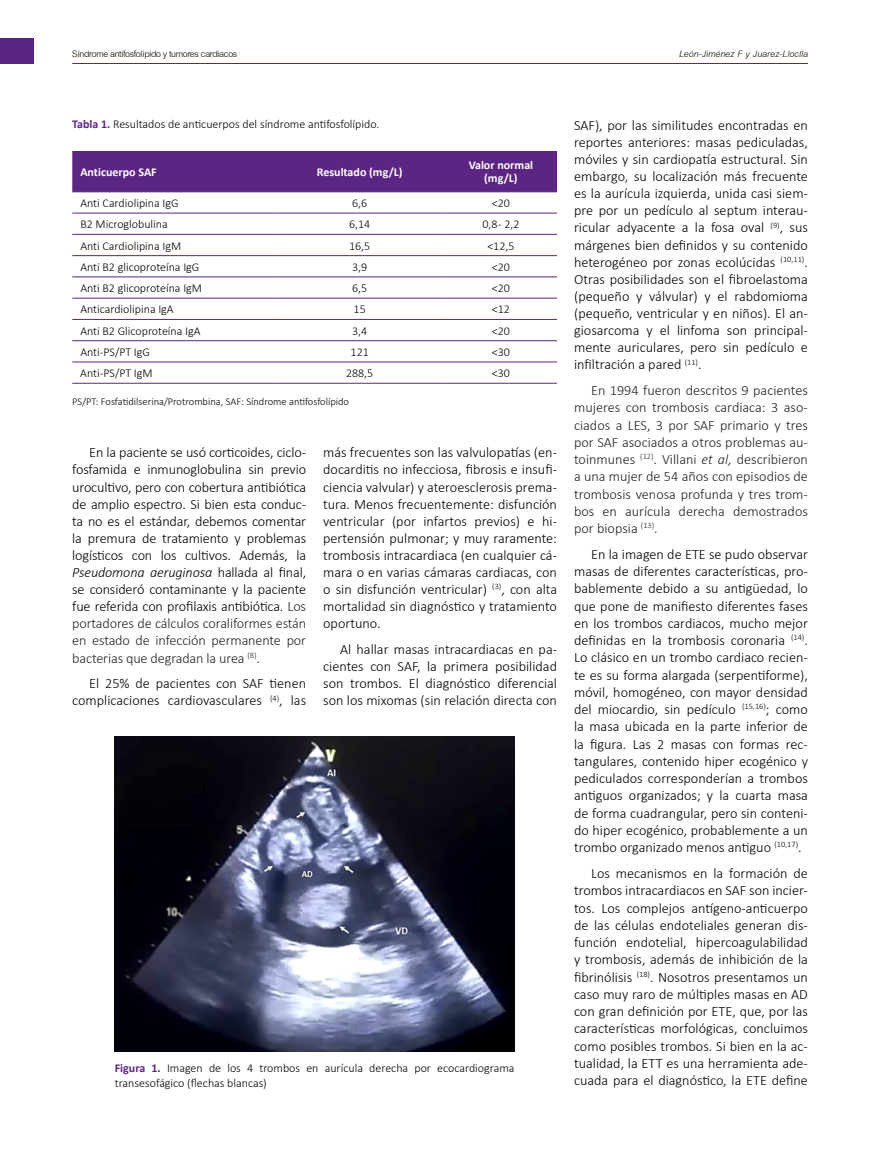
<style>
.page{position:relative;width:893px;height:1174px;background:#fff}
.page>*{position:absolute;margin:0;border:0;box-sizing:border-box;transform-origin:0 0}
.t1{font:300 14.25px/17.1px "Calibri";color:#000;text-align:justify}
.t2{font:300 14.25px/17.2px "Calibri";color:#212121;text-align:justify}
.t3{font:13.5px "Cordia UPC";letter-spacing:-.025em;color:#000}
.t4{font:italic 13.5px "Cordia UPC";color:#000}
.t5{font:300 12px/15px "Calibri";color:#000}
.t6{font:700 12px/13.2px "Calibri";color:#fff;text-align:center}
.t7{font:300 10.5px "Calibri";color:#000}
.s1{font-weight:700;color:#5c2483}
.s2{font-style:italic}
.s3{color:#242424}
</style>
<div class="page">
<div style="left:0;top:38px;width:34px;height:26px;background:#5c2483"></div>
<hr style="left:72px;top:63px;width:736px;height:1px;background:#5c2483">
<div style="left:72px;top:151px;width:485px;height:40px;background:#5c2483"></div>
<hr style="left:72px;top:191px;width:203px;height:1px;background:#5c2483">
<hr style="left:275px;top:191px;width:170px;height:1px;background:#5c2483">
<hr style="left:445px;top:191px;width:112px;height:1px;background:#5c2483">
<hr style="left:72px;top:213px;width:203px;height:1px;background:#5c2483">
<hr style="left:275px;top:213px;width:170px;height:1px;background:#5c2483">
<hr style="left:445px;top:213px;width:112px;height:1px;background:#5c2483">
<hr style="left:72px;top:234px;width:203px;height:1px;background:#5c2483">
<hr style="left:275px;top:234px;width:170px;height:1px;background:#5c2483">
<hr style="left:445px;top:234px;width:112px;height:1px;background:#5c2483">
<hr style="left:72px;top:255px;width:203px;height:1px;background:#5c2483">
<hr style="left:275px;top:255px;width:170px;height:1px;background:#5c2483">
<hr style="left:445px;top:255px;width:112px;height:1px;background:#5c2483">
<hr style="left:72px;top:276px;width:203px;height:1px;background:#5c2483">
<hr style="left:275px;top:276px;width:170px;height:1px;background:#5c2483">
<hr style="left:445px;top:276px;width:112px;height:1px;background:#5c2483">
<hr style="left:72px;top:298px;width:203px;height:1px;background:#5c2483">
<hr style="left:275px;top:298px;width:170px;height:1px;background:#5c2483">
<hr style="left:445px;top:298px;width:112px;height:1px;background:#5c2483">
<hr style="left:72px;top:319px;width:203px;height:1px;background:#5c2483">
<hr style="left:275px;top:319px;width:170px;height:1px;background:#5c2483">
<hr style="left:445px;top:319px;width:112px;height:1px;background:#5c2483">
<hr style="left:72px;top:340px;width:203px;height:1px;background:#5c2483">
<hr style="left:275px;top:340px;width:170px;height:1px;background:#5c2483">
<hr style="left:445px;top:340px;width:112px;height:1px;background:#5c2483">
<hr style="left:72px;top:361px;width:203px;height:1px;background:#5c2483">
<hr style="left:275px;top:361px;width:170px;height:1px;background:#5c2483">
<hr style="left:445px;top:361px;width:112px;height:1px;background:#5c2483">
<hr style="left:72px;top:383px;width:203px;height:1px;background:#5c2483">
<hr style="left:275px;top:383px;width:170px;height:1px;background:#5c2483">
<hr style="left:445px;top:383px;width:112px;height:1px;background:#5c2483">
<img style="left:115px;top:736px;width:399px;height:316px">
<p class="t3" style="left:72px;top:45px;width:167px">Síndrome antifosfolípido y tumores cardiacos</p>
<p class="t4" style="left:679px;top:45px;width:131px">León-Jiménez F y Juarez-Lloclla</p>
<p class="t5" style="left:72px;top:116px;width:309px"><span class="s1">Tabla 1.</span> Resultados de anticuerpos del síndrome antifosfolípido.</p>
<p class="t6" style="left:80px;top:165px;width:78px">Anticuerpo SAF</p>
<p class="t6" style="left:317px;top:165px;width:87px">Resultado (mg/L)</p>
<p class="t6" style="left:469px;top:158px;width:66px">Valor normal (mg/L)</p>
<p class="t5" style="left:80px;top:195px;width:100px">Anti Cardiolipina IgG</p>
<p class="t5" style="left:352px;top:195px;width:17px">6,6</p>
<p class="t5" style="left:492px;top:195px;width:20px">&lt;20</p>
<p class="t5" style="left:80px;top:217px;width:89px">B2 Microglobulina</p>
<p class="t5" style="left:349px;top:217px;width:23px">6,14</p>
<p class="t5" style="left:482px;top:217px;width:39px">0,8 - 2,2</p>
<p class="t5" style="left:80px;top:238px;width:102px">Anti Cardiolipina IgM</p>
<p class="t5" style="left:349px;top:238px;width:23px">16,5</p>
<p class="t5" style="left:487px;top:238px;width:29px">&lt;12,5</p>
<p class="t5" style="left:80px;top:259px;width:121px">Anti B2 glicoproteína IgG</p>
<p class="t5" style="left:352px;top:259px;width:17px">3,9</p>
<p class="t5" style="left:492px;top:259px;width:20px">&lt;20</p>
<p class="t5" style="left:80px;top:280px;width:123px">Anti B2 glicoproteína IgM</p>
<p class="t5" style="left:352px;top:280px;width:17px">6,5</p>
<p class="t5" style="left:492px;top:280px;width:20px">&lt;20</p>
<p class="t5" style="left:80px;top:302px;width:95px">Anticardiolipina IgA</p>
<p class="t5" style="left:354px;top:302px;width:14px">15</p>
<p class="t5" style="left:492px;top:302px;width:20px">&lt;12</p>
<p class="t5" style="left:80px;top:323px;width:122px">Anti B2 Glicoproteína IgA</p>
<p class="t5" style="left:352px;top:323px;width:17px">3,4</p>
<p class="t5" style="left:492px;top:323px;width:20px">&lt;20</p>
<p class="t5" style="left:80px;top:344px;width:71px">Anti-PS/PT IgG</p>
<p class="t5" style="left:351px;top:344px;width:20px">121</p>
<p class="t5" style="left:492px;top:344px;width:20px">&lt;30</p>
<p class="t5" style="left:80px;top:365px;width:74px">Anti-PS/PT IgM</p>
<p class="t5" style="left:346px;top:365px;width:29px">288,5</p>
<p class="t5" style="left:492px;top:365px;width:20px">&lt;30</p>
<p class="t7" style="left:72px;top:395px;width:278px">PS/PT: Fosfatidilserina/Protrombina, SAF: Síndrome antifosfolípido</p>
<p class="t1" style="left:72px;top:444px;width:235px;text-indent:17px">En la paciente se usó corticoides, ciclo&shy;fosfamida e inmunoglobulina sin previo urocultivo, pero con cobertura antibiótica de amplio espectro. Si bien esta conduc&shy;ta no es el estándar, debemos comentar la premura de tratamiento y problemas logísticos con los cultivos. Además, la <span class="s2">Pseudomona aeruginosa</span> hallada al final, se consideró contaminante y la paciente fue referida con profilaxis antibiótica. <span class="s3">Los portadores de cálculos coraliformes están en estado de infección permanente por bacterias que degradan la urea</span> <sup>(8)</sup><span class="s3">.</span></p>
<p class="t1" style="left:72px;top:675px;width:235px;text-align:right">El 25% de pacientes con SAF tienen complicaciones cardiovasculares <sup>(4)</sup>, las</p>
<p class="t1" style="left:323px;top:444px;width:235px">más frecuentes son las valvulopatías (en&shy;docarditis no infecciosa, fibrosis e insufi&shy;ciencia valvular) y ateroesclerosis prema&shy;tura. Menos frecuentemente: disfunción ventricular (por infartos previos) e hi&shy;pertensión pulmonar; y muy raramente: trombosis intracardiaca (en cualquier cá&shy;mara o en varias cámaras cardiacas, con o sin disfunción ventricular) <sup>(3)</sup>, con alta mortalidad sin diagnóstico y tratamiento oportuno.</p>
<p class="t1" style="left:323px;top:640px;width:235px;text-indent:17px">Al hallar masas intracardiacas en pa&shy;cientes con SAF, la primera posibilidad son trombos. El diagnóstico diferencial son los mixomas (sin relación directa con</p>
<p class="t5" style="left:115px;top:1060px;width:401px"><span class="s1">Figura 1.</span> Imagen de los 4 trombos en aurícula derecha por ecocardiograma transesofágico (flechas blancas)</p>
<p class="t1" style="left:574px;top:116px;width:235px">SAF), por las similitudes encontradas en reportes anteriores: masas pediculadas, móviles y sin cardiopatía estructural. Sin embargo, su localización más frecuente es la aurícula izquierda, unida casi siem&shy;pre por un pedículo al septum interau&shy;ricular adyacente a la fosa oval <sup>(9)</sup>, sus márgenes bien definidos y su contenido heterogéneo por zonas ecolúcidas <sup>(10,11)</sup>.<br>Otras posibilidades son el fibroelastoma (pequeño y válvular) y el rabdomioma (pequeño, ventricular y en niños). El an&shy;giosarcoma y el linfoma son principal&shy;mente auriculares, pero sin pedículo e infiltración a pared <sup>(11)</sup>.</p>
<p class="t2" style="left:574px;top:381px;width:235px;text-indent:17px">En 1994 fueron descritos 9 pacientes mujeres con trombosis cardiaca: 3 aso&shy;ciados a LES, 3 por SAF primario y tres por SAF asociados a otros problemas au&shy;toinmunes <sup>(12)</sup>. Villani <span class="s2">et al,</span> describieron a una mujer de 54 años con episodios de trombosis venosa profunda y tres trom&shy;bos en aurícula derecha demostrados por biopsia <sup>(13)</sup>.</p>
<p class="t1" style="left:574px;top:545px;width:235px;text-indent:17px">En la imagen de ETE se pudo observar masas de diferentes características, pro&shy;bablemente debido a su antigüedad, lo que pone de manifiesto diferentes fases en los trombos cardiacos, mucho mejor definidas en la trombosis coronaria <sup>(14)</sup>.<br>Lo clásico en un trombo cardiaco recien&shy;te es su forma alargada (serpentiforme), móvil, homogéneo, con mayor densidad del miocardio, sin pedículo <sup>(15,16)</sup>; como la masa ubicada en la parte inferior de la figura. Las 2 masas con formas rec&shy;tangulares, contenido hiper ecogénico y pediculados corresponderían a trombos antiguos organizados; y la cuarta masa de forma cuadrangular, pero sin conteni&shy;do hiper ecogénico, probablemente a un trombo organizado menos antiguo <sup>(10,17)</sup>.</p>
<p class="t1" style="left:574px;top:864px;width:235px;text-indent:17px">Los mecanismos en la formación de trombos intracardiacos en SAF son incier&shy;tos. Los complejos antígeno-anticuerpo de las células endoteliales generan dis&shy;función endotelial, hipercoagulabilidad y trombosis, además de inhibición de la fibrinólisis <sup>(18)</sup>. Nosotros presentamos un caso muy raro de múltiples masas en AD con gran definición por ETE, que, por las características morfológicas, concluimos como posibles trombos. Si bien en la ac&shy;tualidad, la ETT es una herramienta ade&shy;cuada para el diagnóstico, la ETE define</p>
</div>
